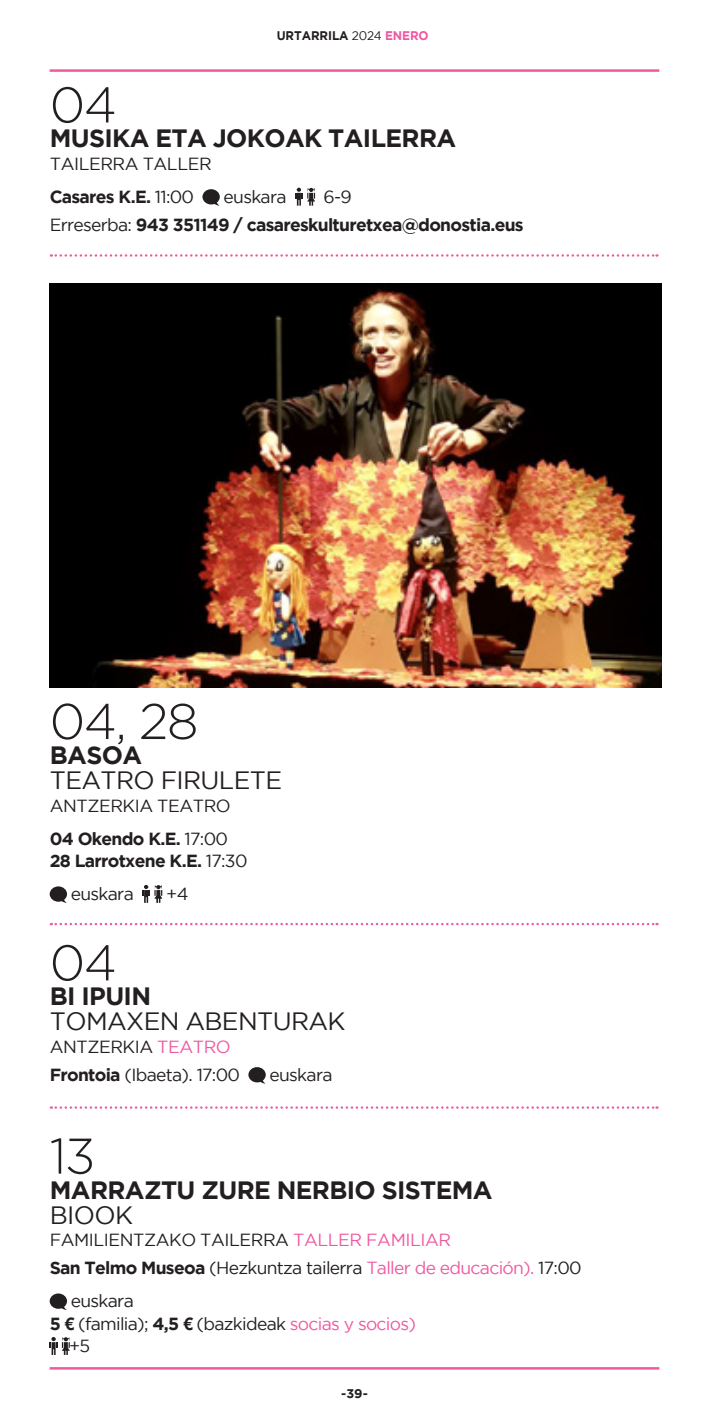
<style>
.page{position:relative;width:709px;height:1418px;background:#fff}
.page>*{position:absolute;margin:0;border:0;box-sizing:border-box;transform-origin:0 0}
.t1{font:300 50px "Gotham";letter-spacing:-.03em;color:#231f20}
.t2{font:700 25px "Gotham";letter-spacing:-.025em;color:#231f20}
.t3{font:25px "Gotham";letter-spacing:-.025em;color:#231f20}
.Parrafo_idioma_2{font:17.5px "Gotham";letter-spacing:-.04em;color:#231f20}
.Parrafo_idioma_2-2{font:700 17.5px "Gotham";letter-spacing:-.04em;color:#231f20}
.t4{font:700 12.5px "Gotham";letter-spacing:-.005em;color:#231f20;scale:.95 1}
.t5{font:700 12.5px "Gotham";letter-spacing:-.005em;color:#231f20}
.s1{font-weight:400}
.s2{color:#ef59a1}
.s3{font-weight:700}
.s4{font-family:"Helvetica Neue LT Std";font-weight:700}
</style>
<div class="page">
<hr style="left:50px;top:69px;width:609px;height:3px;background:#ef59a1">
<hr style="left:50px;top:1366px;width:609px;height:3px;background:#ef59a1">
<svg style="left:202px;top:189px;width:18px;height:17px"></svg>
<svg style="left:295px;top:188px;width:20px;height:18px"></svg>
<svg style="left:51px;top:254px;width:606px;height:3px"></svg>
<img style="left:50px;top:284px;width:611px;height:403px">
<svg style="left:50px;top:886px;width:17px;height:16px"></svg>
<svg style="left:142px;top:884px;width:20px;height:18px"></svg>
<svg style="left:51px;top:922px;width:606px;height:3px"></svg>
<svg style="left:248px;top:1067px;width:18px;height:16px"></svg>
<svg style="left:51px;top:1106px;width:606px;height:2px"></svg>
<svg style="left:50px;top:1293px;width:17px;height:16px"></svg>
<svg style="left:50px;top:1337px;width:20px;height:17px"></svg>
<p class="t4" style="left:277px;top:28px;width:161px">URTARRILA <span class="s1">2024</span> <span class="s2">ENERO</span></p>
<p class="t1" style="left:50px;top:78px;width:69px">04</p>
<p class="t2" style="left:50px;top:124px;width:408px">MUSIKA ETA JOKOAK TAILERRA</p>
<p class="Parrafo_idioma_2" style="left:50px;top:154px;width:163px">TAILERRA TALLER</p>
<p class="Parrafo_idioma_2-2" style="left:50px;top:187px;width:146px">Casares K.E. <span class="s1">11:00</span></p>
<p class="Parrafo_idioma_2" style="left:223px;top:187px;width:64px">euskara</p>
<p class="Parrafo_idioma_2" style="left:323px;top:187px;width:30px">6-9</p>
<p class="Parrafo_idioma_2-2" style="left:50px;top:215px;width:475px"><span class="s1">Erreserba:</span> 943 351149 / casareskulturetxea@donostia.eus</p>
<p class="t1" style="left:50px;top:694px;width:150px">04, 28</p>
<p class="t2" style="left:50px;top:740px;width:94px">BASOA</p>
<p class="t3" style="left:50px;top:766px;width:234px">TEATRO FIRULETE</p>
<p class="Parrafo_idioma_2" style="left:50px;top:795px;width:182px">ANTZERKIA TEATRO</p>
<p class="Parrafo_idioma_2-2" style="left:50px;top:828px;width:180px">04 Okendo K.E. <span class="s1">17:00</span></p>
<p class="Parrafo_idioma_2-2" style="left:50px;top:851px;width:199px">28 Larrotxene K.E. <span class="s1">17:30</span></p>
<p class="Parrafo_idioma_2" style="left:71px;top:884px;width:64px">euskara</p>
<p class="Parrafo_idioma_2" style="left:166px;top:884px;width:24px">+4</p>
<p class="t1" style="left:50px;top:935px;width:69px">04</p>
<p class="t2" style="left:50px;top:982px;width:103px">BI IPUIN</p>
<p class="t3" style="left:50px;top:1007px;width:297px">TOMAXEN ABENTURAK</p>
<p class="Parrafo_idioma_2" style="left:50px;top:1037px;width:182px">ANTZERKIA <span class="s2">TEATRO</span></p>
<p class="Parrafo_idioma_2" style="left:50px;top:1065px;width:192px"><span class="s3">Frontoia</span> (Ibaeta). 17:00</p>
<p class="Parrafo_idioma_2" style="left:269px;top:1065px;width:64px">euskara</p>
<p class="t1" style="left:50px;top:1128px;width:47px">13</p>
<p class="t2" style="left:50px;top:1175px;width:444px">MARRAZTU ZURE NERBIO SISTEMA</p>
<p class="t3" style="left:50px;top:1200px;width:85px">BIOOK</p>
<p class="Parrafo_idioma_2" style="left:50px;top:1230px;width:403px">FAMILIENTZAKO TAILERRA <span class="s2">TALLER FAMILIAR</span></p>
<p class="Parrafo_idioma_2" style="left:50px;top:1258px;width:533px"><span class="s3">San Telmo Museoa</span> (Hezkuntza tailerra <span class="s2">Taller de educación).</span> 17:00</p>
<p class="Parrafo_idioma_2" style="left:71px;top:1291px;width:64px">euskara</p>
<p class="Parrafo_idioma_2" style="left:50px;top:1313px;width:368px"><span class="s3">5</span> <span class="s4">€</span> (familia); <span class="s3">4,5</span> <span class="s4">€</span> (bazkideak <span class="s2">socias y socios)</span></p>
<p class="Parrafo_idioma_2" style="left:69px;top:1336px;width:23px">+5</p>
<p class="t5" style="left:341px;top:1385px;width:28px">-39-</p>
</div>
